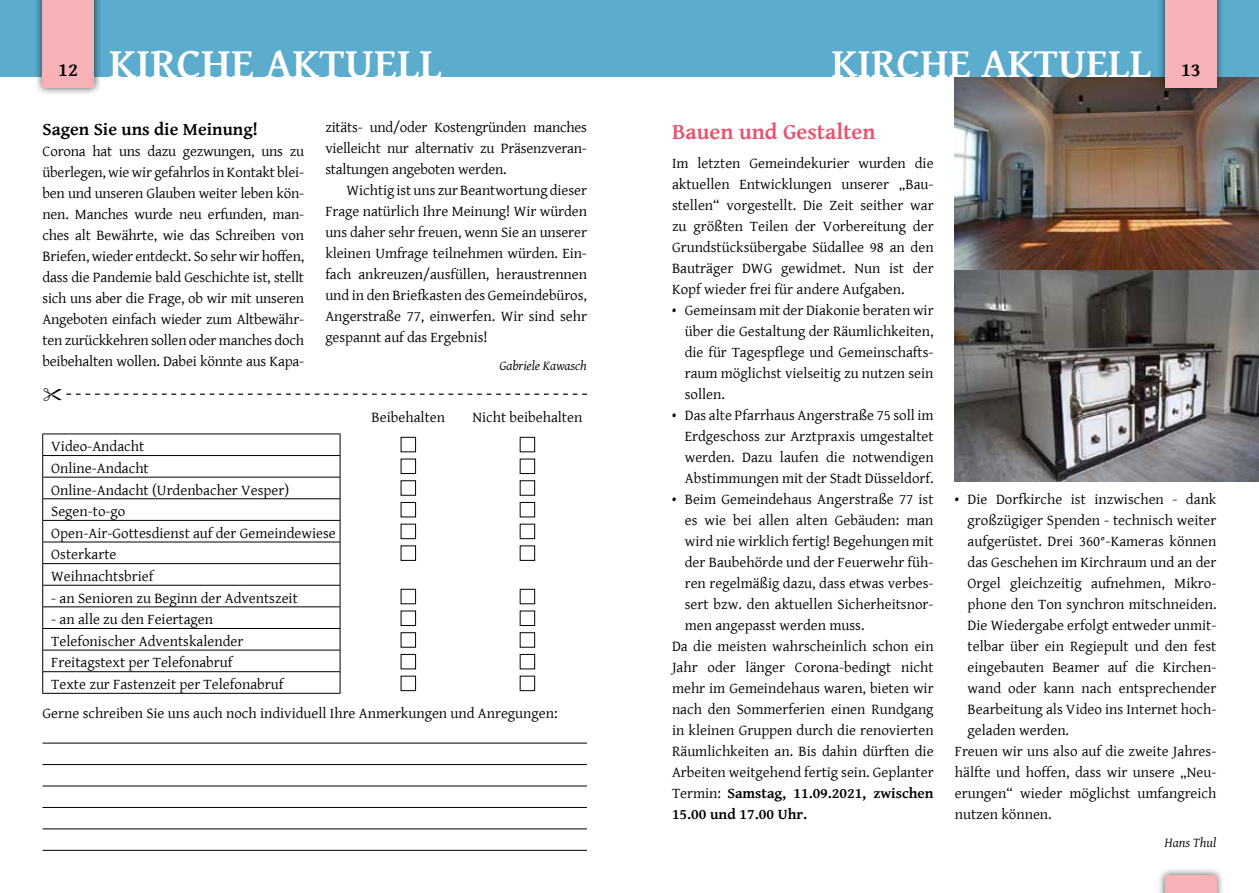
<style>
.page{position:relative;width:1259px;height:893px;background:#fff}
.page>*{position:absolute;margin:0;border:0;box-sizing:border-box;transform-origin:0 0}
.t1{font:700 43.65px "Gentium Basic";color:#fff}
.t2{font:700 42px "Gentium Basic";color:#fff}
.t3{font:700 22.5px "Gentium Basic";color:#ea516d}
.t4{font:700 19.5px "Gentium Basic";color:#000}
.t5{font:700 18px "Gentium Basic";color:#000}
.t6{font:15px/21px "Gentium Basic";color:#000;text-align:justify}
.t7{font:700 15px "Gentium Basic";color:#000}
.t8{font:italic 13.5px "Gentium Basic";letter-spacing:-.005em;color:#000}
.s1{font-size:19.5px;color:#000}
.s2{font-weight:400}
</style>
<div class="page">
<img style="left:955px;top:77px;width:304px;height:405px">
<hr style="left:43px;top:434px;width:297px;height:1px;background:#000">
<hr style="left:43px;top:455px;width:297px;height:1px;background:#000">
<hr style="left:43px;top:477px;width:297px;height:1px;background:#000">
<hr style="left:43px;top:498px;width:297px;height:1px;background:#000">
<hr style="left:43px;top:520px;width:297px;height:1px;background:#000">
<hr style="left:43px;top:542px;width:297px;height:1px;background:#000">
<hr style="left:43px;top:563px;width:297px;height:1px;background:#000">
<hr style="left:43px;top:585px;width:297px;height:1px;background:#000">
<hr style="left:43px;top:607px;width:297px;height:1px;background:#000">
<hr style="left:43px;top:628px;width:297px;height:1px;background:#000">
<hr style="left:43px;top:650px;width:297px;height:1px;background:#000">
<hr style="left:43px;top:671px;width:297px;height:1px;background:#000">
<svg style="left:42px;top:434px;width:1px;height:259px"></svg>
<svg style="left:340px;top:434px;width:1px;height:259px"></svg>
<hr style="left:43px;top:693px;width:297px;height:1px;background:#000">
<div style="left:401px;top:437px;width:15px;height:15px;border:1px solid #000"></div>
<div style="left:401px;top:459px;width:15px;height:15px;border:1px solid #000"></div>
<div style="left:401px;top:502px;width:15px;height:15px;border:1px solid #000"></div>
<div style="left:401px;top:524px;width:15px;height:15px;border:1px solid #000"></div>
<div style="left:401px;top:546px;width:15px;height:15px;border:1px solid #000"></div>
<div style="left:401px;top:589px;width:15px;height:15px;border:1px solid #000"></div>
<div style="left:401px;top:611px;width:15px;height:15px;border:1px solid #000"></div>
<div style="left:401px;top:632px;width:15px;height:15px;border:1px solid #000"></div>
<div style="left:401px;top:654px;width:15px;height:15px;border:1px solid #000"></div>
<div style="left:401px;top:676px;width:15px;height:15px;border:1px solid #000"></div>
<div style="left:520px;top:437px;width:15px;height:15px;border:1px solid #000"></div>
<div style="left:520px;top:459px;width:15px;height:15px;border:1px solid #000"></div>
<div style="left:520px;top:481px;width:15px;height:14px;border:1px solid #000"></div>
<div style="left:520px;top:502px;width:15px;height:15px;border:1px solid #000"></div>
<div style="left:520px;top:524px;width:15px;height:15px;border:1px solid #000"></div>
<div style="left:520px;top:546px;width:15px;height:15px;border:1px solid #000"></div>
<div style="left:520px;top:589px;width:15px;height:15px;border:1px solid #000"></div>
<div style="left:520px;top:611px;width:15px;height:15px;border:1px solid #000"></div>
<div style="left:520px;top:632px;width:15px;height:15px;border:1px solid #000"></div>
<div style="left:520px;top:654px;width:15px;height:15px;border:1px solid #000"></div>
<div style="left:520px;top:676px;width:15px;height:15px;border:1px solid #000"></div>
<div style="left:0;top:0;width:629px;height:77px;background:#5baccd"></div>
<div style="left:629px;top:0;width:630px;height:77px;background:#5baccd"></div>
<div style="left:34px;top:0;width:68px;height:96px;background:#000;opacity:.75"></div>
<div style="left:43px;top:0;width:51px;height:88px;background:#f6b2b6"></div>
<div style="left:1157px;top:867px;width:67px;height:26px;background:#000;opacity:.75"></div>
<div style="left:1165px;top:875px;width:51px;height:18px;background:#f6b2b6"></div>
<div style="left:1157px;top:0;width:67px;height:96px;background:#000;opacity:.75"></div>
<div style="left:1165px;top:0;width:51px;height:88px;background:#f6b2b6"></div>
<hr style="left:43px;top:743px;width:544px;height:1px;background:#000">
<hr style="left:43px;top:764px;width:544px;height:1px;background:#000">
<hr style="left:43px;top:786px;width:544px;height:1px;background:#000">
<hr style="left:43px;top:807px;width:544px;height:1px;background:#000">
<hr style="left:43px;top:829px;width:544px;height:1px;background:#000">
<hr style="left:43px;top:850px;width:544px;height:1px;background:#000">
<svg style="left:66px;top:393px;width:521px;height:2px"></svg>
<h3 class="t4" style="left:58px;top:55px;width:21px">12</h3>
<h1 class="t1" style="left:109px;top:31px;width:334px">KIRCHE AKTUELL</h1>
<h2 class="t2" style="left:831px;top:32px;width:371px">KIRCHE AKTUELL <span class="s1">13</span></h2>
<p class="t5" style="left:43px;top:115px;width:217px">Sagen Sie uns die Meinung!</p>
<p class="t6" style="left:43px;top:140px;width:263px">Corona hat uns dazu gezwungen, uns zu überlegen, wie wir gefahrlos in Kontakt blei&shy;ben und unseren Glauben weiter leben kön&shy;nen. Manches wurde neu erfunden, man&shy;ches alt Bewährte, wie das Schreiben von Briefen, wieder entdeckt. So sehr wir hoffen, dass die Pandemie bald Geschichte ist, stellt sich uns aber die Frage, ob wir mit unseren Angeboten einfach wieder zum Altbewähr&shy;ten zurückkehren sollen oder manches doch beibehalten wollen. Dabei könnte aus Kapa-</p>
<p class="t6" style="left:325px;top:116px;width:263px">zitäts- und/oder Kostengründen manches vielleicht nur alternativ zu Präsenzveran&shy;staltungen angeboten werden.</p>
<p class="t6" style="left:325px;top:179px;width:263px;text-indent:21px">Wichtig ist uns zur Beantwortung dieser Frage natürlich Ihre Meinung! Wir würden uns daher sehr freuen, wenn Sie an unserer kleinen Umfrage teilnehmen würden. Ein&shy;fach ankreuzen/ausfüllen, heraustrennen und in den Briefkasten des Gemeindebüros, Angerstraße 77, einwerfen. Wir sind sehr gespannt auf das Ergebnis!</p>
<p class="t8" style="left:499px;top:356px;width:89px">Gabriele Kawasch</p>
<p class="t6" style="left:372px;top:407px;width:75px">Beibehalten</p>
<p class="t6" style="left:472px;top:407px;width:111px">Nicht beibehalten</p>
<p class="t6" style="left:51px;top:435px;width:286px;line-height:21.6px;text-align:left">Video-Andacht<br>Online-Andacht<br>Online-Andacht (Urdenbacher Vesper)<br>Segen-to-go<br>Open-Air-Gottesdienst auf der Gemeindewiese<br>Osterkarte<br>Weihnachtsbrief</p>
<p class="t6" style="left:51px;top:587px;width:248px">- an Senioren zu Beginn der Adventszeit</p>
<p class="t6" style="left:51px;top:608px;width:234px;line-height:21.6px;text-align:left">- an alle zu den Feiertagen<br>Telefonischer Adventskalender<br>Freitagstext per Telefonabruf<br>Texte zur Fastenzeit per Telefonabruf</p>
<p class="t6" style="left:43px;top:702px;width:516px">Gerne schreiben Sie uns auch noch individuell Ihre Anmerkungen und Anregungen:</p>
<h3 class="t3" style="left:672px;top:114px;width:205px">Bauen und Gestalten</h3>
<p class="t6" style="left:672px;top:152px;width:263px">Im letzten Gemeindekurier wurden die aktuellen Entwicklungen unserer „Bau&shy;stellen“ vorgestellt. Die Zeit seither war zu größten Teilen der Vorbereitung der Grundstücksübergabe Südallee 98 an den Bauträger DWG gewidmet. Nun ist der Kopf wieder frei für andere Aufgaben.</p>
<p class="t6" style="left:685px;top:299px;width:250px;text-indent:-13px">• Gemeinsam mit der Diakonie beraten wir über die Gestaltung der Räumlichkeiten, die für Tagespflege und Gemeinschafts&shy;raum möglichst vielseitig zu nutzen sein sollen.</p>
<p class="t6" style="left:685px;top:404px;width:250px;text-indent:-13px">• Das alte Pfarrhaus Angerstraße 75 soll im Erdgeschoss zur Arztpraxis umgestaltet werden. Dazu laufen die notwendigen Abstimmungen mit der Stadt Düsseldorf.</p>
<p class="t6" style="left:672px;top:488px;width:263px">• Beim Gemeindehaus Angerstraße 77 ist</p>
<p class="t6" style="left:685px;top:509px;width:250px">es wie bei allen alten Gebäuden: man</p>
<p class="t6" style="left:685px;top:530px;width:250px">wird nie wirklich fertig! Begehungen mit</p>
<p class="t6" style="left:685px;top:551px;width:250px">der Baubehörde und der Feuerwehr füh-</p>
<p class="t6" style="left:685px;top:572px;width:250px">ren regelmäßig dazu, dass etwas verbes-</p>
<p class="t6" style="left:685px;top:593px;width:250px">sert bzw. den aktuellen Sicherheitsnor-</p>
<p class="t6" style="left:685px;top:614px;width:181px">men angepasst werden muss.</p>
<p class="t6" style="left:672px;top:635px;width:263px">Da die meisten wahrscheinlich schon ein</p>
<p class="t6" style="left:672px;top:656px;width:263px">Jahr oder länger Corona-bedingt nicht</p>
<p class="t6" style="left:672px;top:677px;width:263px">mehr im Gemeindehaus waren, bieten wir</p>
<p class="t6" style="left:672px;top:698px;width:263px">nach den Sommerferien einen Rundgang</p>
<p class="t6" style="left:672px;top:719px;width:263px">in kleinen Gruppen durch die renovierten</p>
<p class="t6" style="left:672px;top:740px;width:263px">Räumlichkeiten an. Bis dahin dürften die</p>
<p class="t6" style="left:672px;top:761px;width:263px">Arbeiten weitgehend fertig sein. Geplanter</p>
<p class="t7" style="left:672px;top:782px;width:263px"><span class="s2">Termin:</span> Samstag, 11.09.2021, zwischen</p>
<p class="t7" style="left:672px;top:803px;width:137px">15.00 und 17.00 Uhr.</p>
<p class="t6" style="left:955px;top:488px;width:263px">• Die Dorfkirche ist inzwischen - dank</p>
<p class="t6" style="left:967px;top:509px;width:250px">großzügiger Spenden - technisch weiter</p>
<p class="t6" style="left:967px;top:530px;width:250px">aufgerüstet. Drei 360°-Kameras können</p>
<p class="t6" style="left:967px;top:551px;width:250px">das Geschehen im Kirchraum und an der</p>
<p class="t6" style="left:967px;top:572px;width:250px">Orgel gleichzeitig aufnehmen, Mikro-</p>
<p class="t6" style="left:967px;top:593px;width:250px">phone den Ton synchron mitschneiden.</p>
<p class="t6" style="left:967px;top:614px;width:250px">Die Wiedergabe erfolgt entweder unmit-</p>
<p class="t6" style="left:967px;top:635px;width:250px">telbar über ein Regiepult und den fest</p>
<p class="t6" style="left:967px;top:656px;width:250px">eingebauten Beamer auf die Kirchen-</p>
<p class="t6" style="left:967px;top:677px;width:250px">wand oder kann nach entsprechender</p>
<p class="t6" style="left:967px;top:698px;width:250px">Bearbeitung als Video ins Internet hoch-</p>
<p class="t6" style="left:967px;top:719px;width:103px">geladen werden.</p>
<p class="t6" style="left:955px;top:740px;width:263px">Freuen wir uns also auf die zweite Jahres-</p>
<p class="t6" style="left:955px;top:761px;width:263px">hälfte und hoffen, dass wir unsere „Neu-</p>
<p class="t6" style="left:955px;top:782px;width:263px">erungen“ wieder möglichst umfangreich</p>
<p class="t6" style="left:955px;top:803px;width:98px">nutzen können.</p>
<p class="t8" style="left:1164px;top:833px;width:53px">Hans Thul</p>
</div>
